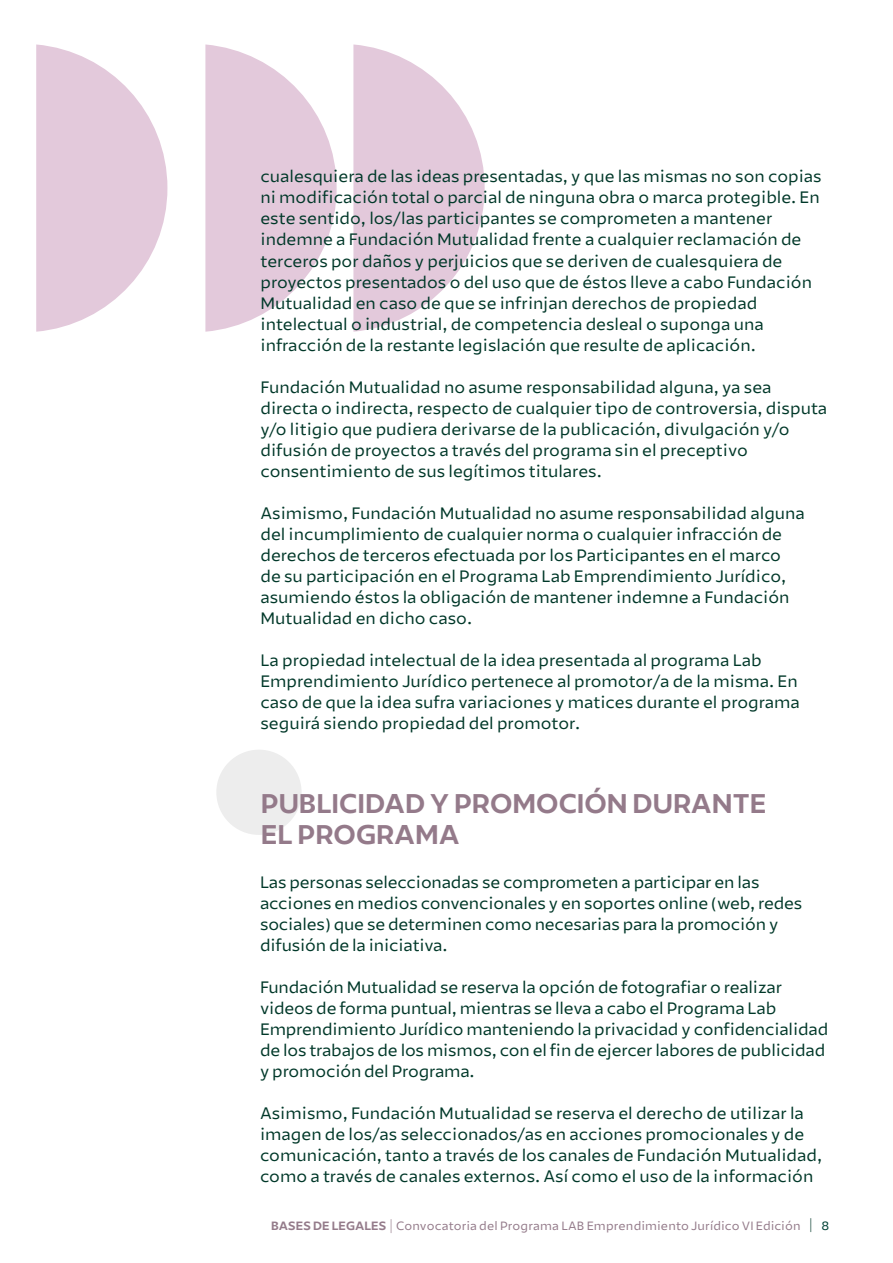
<style>
.page{position:relative;width:893px;height:1263px;background:#fff}
.page>*{position:absolute;margin:0;border:0;box-sizing:border-box;transform-origin:0 0}
.t1{font:700 27px/31.5px "Mutualidad";color:#947a8a}
.t2{font:16.5px/21px "Mutualidad";color:#003829}
.t3{font:12px "Mutualidad";letter-spacing:.005em;color:#947b8a}
.s1{font-weight:700}
.s2{font-weight:700;color:#947a8a}
.s3{font-weight:700;color:#003829}
.s4{color:#004236}
</style>
<div class="page">
<svg style="left:353px;top:44px;width:132px;height:288px"></svg>
<svg style="left:205px;top:44px;width:132px;height:288px"></svg>
<svg style="left:36px;top:44px;width:131px;height:288px"></svg>
<div style="left:216px;top:750px;width:86px;height:85px;background:#ededed;border-radius:50%"></div>
<p class="t2" style="left:260px;top:166px;width:563px">cualesquiera de las ideas presentadas, y que las mismas no son copias ni modificación total o parcial de ninguna obra o marca protegible. En este sentido, los/las participantes se comprometen a mantener indemne a Fundación Mutualidad frente a cualquier reclamación de terceros por daños y perjuicios que se deriven de cualesquiera de proyectos presentados o del uso que de éstos lleve a cabo Fundación Mutualidad en caso de que se infrinjan derechos de propiedad intelectual o industrial, de competencia desleal o suponga una infracción de la restante legislación que resulte de aplicación.</p>
<p class="t2" style="left:260px;top:376px;width:568px">Fundación Mutualidad no asume responsabilidad alguna, ya sea directa o indirecta, respecto de cualquier tipo de controversia, disputa y/o litigio que pudiera derivarse de la publicación, divulgación y/o difusión de proyectos a través del programa sin el preceptivo consentimiento de sus legítimos titulares.</p>
<p class="t2" style="left:260px;top:502px;width:546px">Asimismo, Fundación Mutualidad no asume responsabilidad alguna del incumplimiento de cualquier norma o cualquier infracción de derechos de terceros efectuada por los Participantes en el marco de su participación en el Programa Lab Emprendimiento Jurídico, asumiendo éstos la obligación de mantener indemne a Fundación Mutualidad en dicho caso.</p>
<p class="t2" style="left:260px;top:649px;width:541px">La propiedad intelectual de la idea presentada al programa Lab Emprendimiento Jurídico pertenece al promotor/a de la misma. En caso de que la idea sufra variaciones y matices durante el programa seguirá siendo propiedad del promotor.</p>
<h1 class="t1" style="left:261px;top:787px;width:507px">PUBLICIDAD Y PROMOCIÓN DURANTE<br>EL PROGRAMA</h1>
<p class="t2" style="left:260px;top:871px;width:544px">Las personas seleccionadas se comprometen a participar en las acciones en medios convencionales y en soportes online (web, redes sociales) que se determinen como necesarias para la promoción y difusión de la iniciativa.</p>
<p class="t2" style="left:260px;top:976px;width:570px">Fundación Mutualidad se reserva la opción de fotografiar o realizar videos de forma puntual, mientras se lleva a cabo el Programa Lab Emprendimiento Jurídico manteniendo la privacidad y confidencialidad de los trabajos de los mismos, con el fin de ejercer labores de publicidad y promoción del Programa.</p>
<p class="t2" style="left:260px;top:1102px;width:564px">Asimismo, Fundación Mutualidad se reserva el derecho de utilizar la imagen de los/as seleccionados/as en acciones promocionales y de comunicación, tanto a través de los canales de Fundación Mutualidad, como a través de canales externos. Así como el uso de la información</p>
<p class="t3" style="left:271px;top:1218px;width:560px"><span class="s1">BASES DE LEGALES</span> <span class="s2">|</span> Convocatoria del Programa LAB Emprendimiento Jurídico VI Edición <span class="s3">|</span> <span class="s4">8</span></p>
</div>
